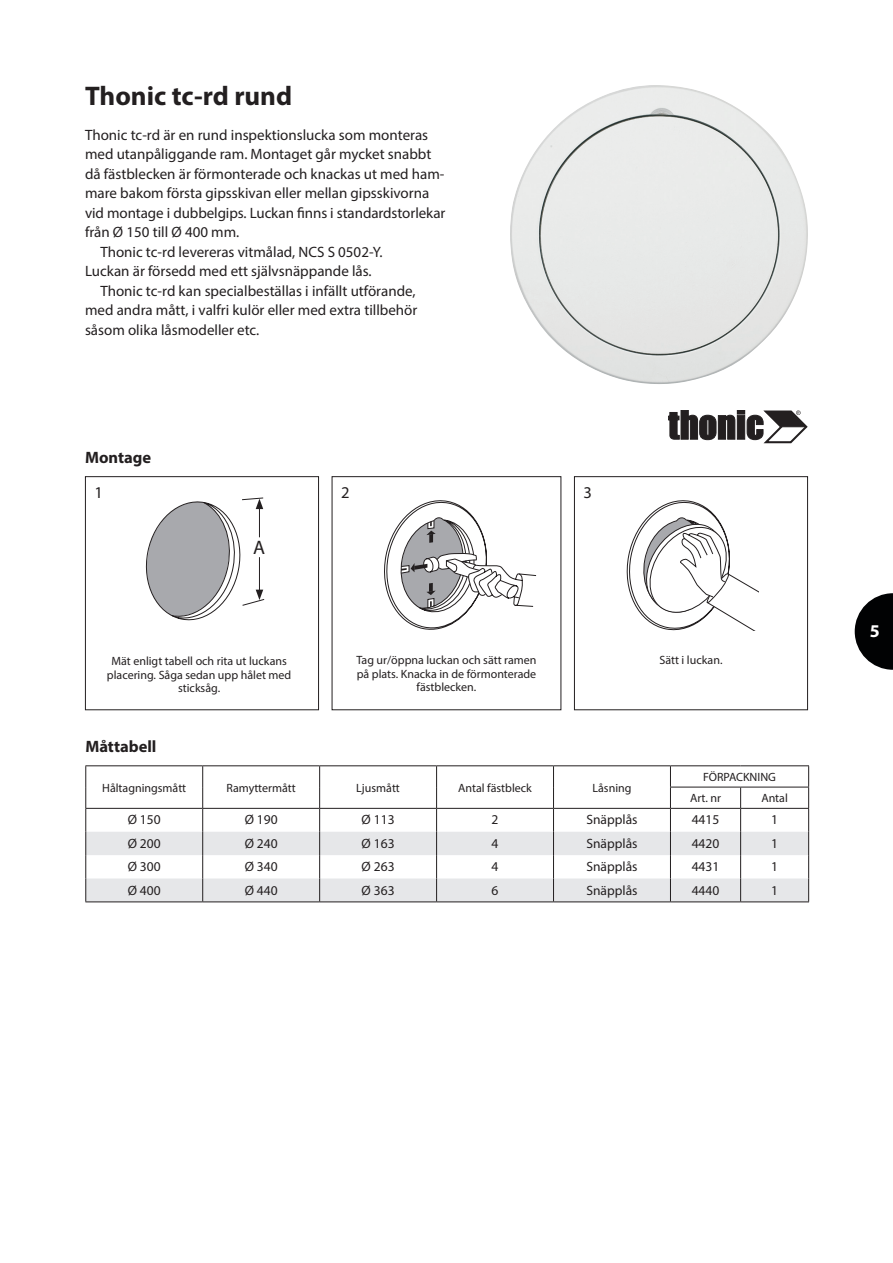
<style>
.page{position:relative;width:893px;height:1263px;background:#fff}
.page>*{position:absolute;margin:0;border:0;box-sizing:border-box;transform-origin:0 0}
.Rubrik_Bröd{font:700 27px "Myriad Pro";color:#231f20}
.t1{font:19.5px "Myriad Pro";color:#231f20}
.t2{font:700 18px "Myriad Pro";color:#fff}
.Brödtext_Katalog{font:700 16.5px "Myriad Pro";color:#231f20}
.Brödtext_Katalog-2{font:16.5px "Myriad Pro";color:#231f20}
.Rubrik_Bröd-2{font:15px "Myriad Pro";color:#231f20}
.Brödtext_Tabell{font:13.5px "Myriad Pro";color:#231f20}
.Bildtext{font:12px/13.5px "Myriad Pro";color:#231f20;text-align:center}
.Tabell_Rubrik{font:12px "Myriad Pro";color:#231f20}
</style>
<div class="page">
<svg style="left:855px;top:593px;width:38px;height:77px"></svg>
<svg style="left:86px;top:832px;width:722px;height:69px;fill:#e6e7e9"></svg>
<hr style="left:85px;top:765px;width:118px;height:1px;background:#231f20">
<hr style="left:203px;top:765px;width:117px;height:1px;background:#231f20">
<hr style="left:320px;top:765px;width:117px;height:1px;background:#231f20">
<hr style="left:437px;top:765px;width:116px;height:1px;background:#231f20">
<hr style="left:553px;top:765px;width:117px;height:1px;background:#231f20">
<hr style="left:670px;top:765px;width:71px;height:1px;background:#231f20">
<hr style="left:741px;top:765px;width:68px;height:1px;background:#231f20">
<hr style="left:670px;top:787px;width:71px;height:1px;background:#231f20">
<hr style="left:741px;top:787px;width:68px;height:1px;background:#231f20">
<hr style="left:85px;top:808px;width:118px;height:1px;background:#231f20">
<hr style="left:203px;top:808px;width:117px;height:1px;background:#231f20">
<hr style="left:320px;top:808px;width:117px;height:1px;background:#231f20">
<hr style="left:437px;top:808px;width:116px;height:1px;background:#231f20">
<hr style="left:553px;top:808px;width:117px;height:1px;background:#231f20">
<hr style="left:670px;top:808px;width:71px;height:1px;background:#231f20">
<hr style="left:741px;top:808px;width:68px;height:1px;background:#231f20">
<svg style="left:85px;top:766px;width:1px;height:135px"></svg>
<svg style="left:202px;top:766px;width:1px;height:135px"></svg>
<svg style="left:319px;top:766px;width:1px;height:135px"></svg>
<svg style="left:436px;top:766px;width:1px;height:135px"></svg>
<svg style="left:553px;top:766px;width:1px;height:135px"></svg>
<svg style="left:670px;top:766px;width:1px;height:135px"></svg>
<svg style="left:740px;top:787px;width:1px;height:114px"></svg>
<svg style="left:808px;top:766px;width:1px;height:135px"></svg>
<hr style="left:85px;top:901px;width:118px;height:1px;background:#231f20">
<hr style="left:203px;top:901px;width:117px;height:1px;background:#231f20">
<hr style="left:320px;top:901px;width:117px;height:1px;background:#231f20">
<hr style="left:437px;top:901px;width:116px;height:1px;background:#231f20">
<hr style="left:553px;top:901px;width:117px;height:1px;background:#231f20">
<hr style="left:670px;top:901px;width:71px;height:1px;background:#231f20">
<hr style="left:741px;top:901px;width:68px;height:1px;background:#231f20">
<svg style="left:146px;top:498px;width:119px;height:122px"></svg>
<div style="left:85px;top:476px;width:234px;height:234px;border:1px solid #231f20"></div>
<svg style="left:384px;top:500px;width:152px;height:130px"></svg>
<svg style="left:627px;top:500px;width:131px;height:130px"></svg>
<div style="left:574px;top:476px;width:234px;height:234px;border:1px solid #231f20"></div>
<svg style="left:668px;top:410px;width:140px;height:33px"></svg>
<img style="left:510px;top:85px;width:298px;height:299px">
<p class="Rubrik_Bröd" style="left:85px;top:79px;width:209px">Thonic tc-rd rund</p>
<p class="Rubrik_Bröd-2" style="left:85px;top:125px;width:345px">Thonic tc-rd är en rund inspektionslucka som monteras</p>
<p class="Rubrik_Bröd-2" style="left:85px;top:145px;width:348px">med utanpåliggande ram. Montaget går mycket snabbt</p>
<p class="Rubrik_Bröd-2" style="left:85px;top:164px;width:361px">då fästblecken är förmonterade och knackas ut med ham-</p>
<p class="Rubrik_Bröd-2" style="left:85px;top:184px;width:346px">mare bakom första gipsskivan eller mellan gipsskivorna</p>
<p class="Rubrik_Bröd-2" style="left:85px;top:203px;width:362px">vid montage i dubbelgips. Luckan finns i standardstorlekar</p>
<p class="Rubrik_Bröd-2" style="left:85px;top:223px;width:156px">från Ø 150 till Ø 400 mm.</p>
<p class="Rubrik_Bröd-2" style="left:100px;top:242px;width:284px">Thonic tc-rd levereras vitmålad, NCS S 0502-Y.</p>
<p class="Rubrik_Bröd-2" style="left:85px;top:262px;width:288px">Luckan är försedd med ett självsnäppande lås.</p>
<p class="Rubrik_Bröd-2" style="left:100px;top:281px;width:317px">Thonic tc-rd kan specialbeställas i infällt utförande,</p>
<p class="Rubrik_Bröd-2" style="left:85px;top:301px;width:334px">med andra mått, i valfri kulör eller med extra tillbehör</p>
<p class="Rubrik_Bröd-2" style="left:85px;top:320px;width:176px">såsom olika låsmodeller etc.</p>
<p class="Brödtext_Katalog" style="left:85px;top:447px;width:68px">Montage</p>
<p class="Brödtext_Katalog-2" style="left:95px;top:482px;width:10px">1</p>
<p class="t1" style="left:253px;top:536px;width:13px">A</p>
<p class="Brödtext_Katalog-2" style="left:341px;top:482px;width:10px">2</p>
<p class="Brödtext_Katalog-2" style="left:584px;top:482px;width:10px">3</p>
<p class="Bildtext" style="left:107px;top:654px;width:186px">Mät enligt tabell och rita ut luckans placering. Såga sedan upp hålet med sticksåg.</p>
<p class="Brödtext_Katalog" style="left:85px;top:736px;width:73px">Måttabell</p>
<p class="Bildtext" style="left:356px;top:653px;width:182px">Tag ur/öppna luckan och sätt ramen på plats. Knacka in de förmonterade fästblecken.</p>
<p class="Tabell_Rubrik" style="left:102px;top:780px;width:86px">Håltagningsmått</p>
<p class="Tabell_Rubrik" style="left:226px;top:780px;width:71px">Ramyttermått</p>
<p class="Tabell_Rubrik" style="left:356px;top:780px;width:45px">Ljusmått</p>
<p class="Tabell_Rubrik" style="left:458px;top:780px;width:75px">Antal fästbleck</p>
<p class="Tabell_Rubrik" style="left:592px;top:780px;width:41px">Låsning</p>
<p class="Bildtext" style="left:659px;top:653px;width:65px">Sätt i luckan.</p>
<p class="Tabell_Rubrik" style="left:703px;top:769px;width:74px">FÖRPACKNING</p>
<p class="Tabell_Rubrik" style="left:690px;top:791px;width:33px">Art. nr</p>
<p class="Tabell_Rubrik" style="left:761px;top:791px;width:28px">Antal</p>
<p class="Brödtext_Tabell" style="left:128px;top:812px;width:34px">Ø 150</p>
<p class="Brödtext_Tabell" style="left:245px;top:812px;width:34px">Ø 190</p>
<p class="Brödtext_Tabell" style="left:362px;top:812px;width:34px">Ø 113</p>
<p class="Brödtext_Tabell" style="left:492px;top:812px;width:8px">2</p>
<p class="Brödtext_Tabell" style="left:586px;top:812px;width:53px">Snäpplås</p>
<p class="Brödtext_Tabell" style="left:692px;top:812px;width:29px">4415</p>
<p class="Brödtext_Tabell" style="left:771px;top:812px;width:8px">1</p>
<p class="Brödtext_Tabell" style="left:128px;top:835px;width:34px">Ø 200</p>
<p class="Brödtext_Tabell" style="left:245px;top:835px;width:34px">Ø 240</p>
<p class="Brödtext_Tabell" style="left:362px;top:835px;width:34px">Ø 163</p>
<p class="Brödtext_Tabell" style="left:492px;top:835px;width:8px">4</p>
<p class="Brödtext_Tabell" style="left:586px;top:835px;width:53px">Snäpplås</p>
<p class="Brödtext_Tabell" style="left:692px;top:835px;width:29px">4420</p>
<p class="Brödtext_Tabell" style="left:771px;top:835px;width:8px">1</p>
<p class="Brödtext_Tabell" style="left:128px;top:858px;width:34px">Ø 300</p>
<p class="Brödtext_Tabell" style="left:245px;top:858px;width:34px">Ø 340</p>
<p class="Brödtext_Tabell" style="left:362px;top:858px;width:34px">Ø 263</p>
<p class="Brödtext_Tabell" style="left:492px;top:858px;width:8px">4</p>
<p class="Brödtext_Tabell" style="left:586px;top:858px;width:53px">Snäpplås</p>
<p class="Brödtext_Tabell" style="left:692px;top:858px;width:29px">4431</p>
<p class="Brödtext_Tabell" style="left:771px;top:858px;width:8px">1</p>
<p class="Brödtext_Tabell" style="left:128px;top:882px;width:34px">Ø 400</p>
<p class="Brödtext_Tabell" style="left:245px;top:882px;width:34px">Ø 440</p>
<p class="Brödtext_Tabell" style="left:362px;top:882px;width:34px">Ø 363</p>
<p class="Brödtext_Tabell" style="left:492px;top:882px;width:8px">6</p>
<p class="Brödtext_Tabell" style="left:586px;top:882px;width:53px">Snäpplås</p>
<p class="Brödtext_Tabell" style="left:692px;top:882px;width:29px">4440</p>
<p class="Brödtext_Tabell" style="left:771px;top:882px;width:8px">1</p>
<p class="t2" style="left:870px;top:619px;width:11px">5</p>
<p class="t2" style="left:870px;top:619px;width:11px">7</p>
</div>
